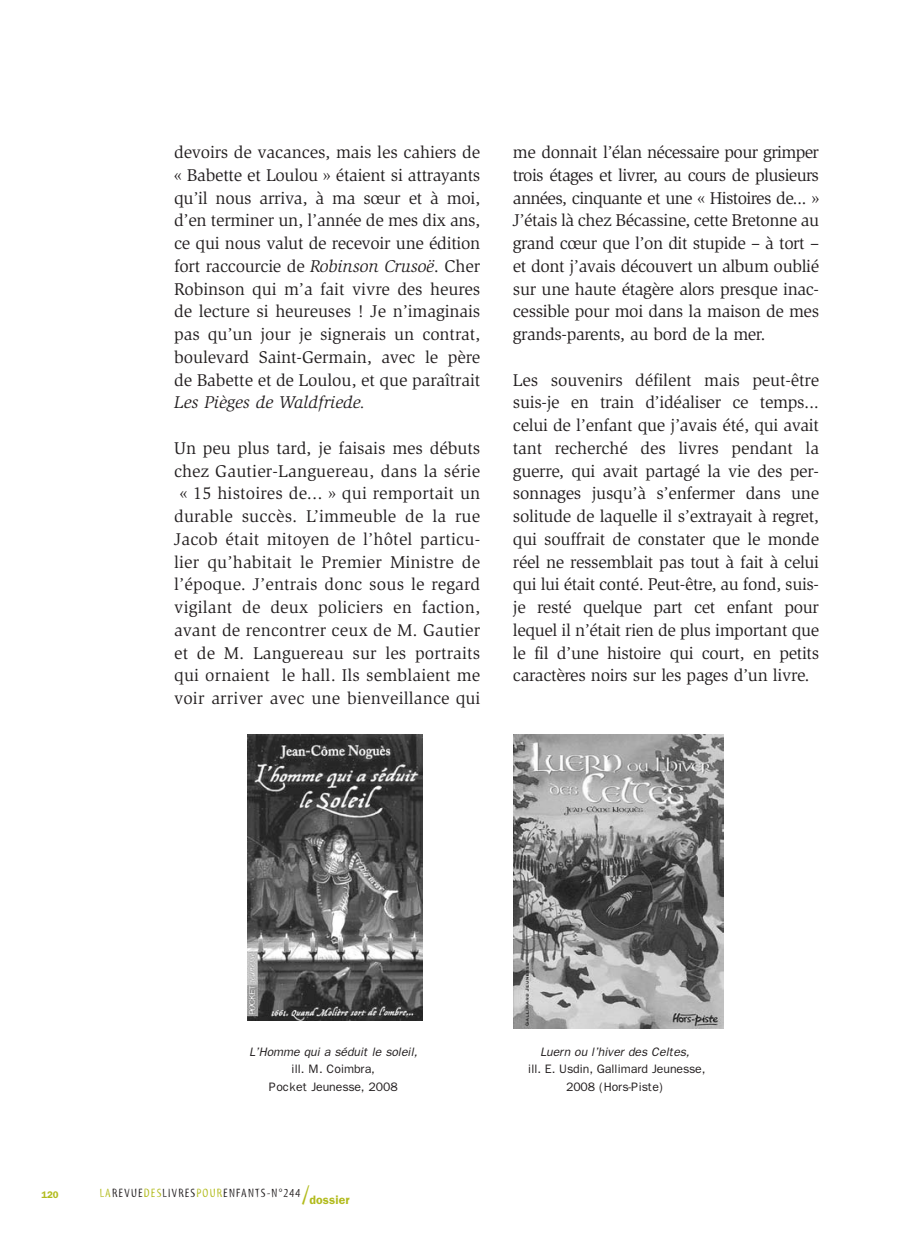
<style>
.page{position:relative;width:919px;height:1241px;background:#fff}
.page>*{position:absolute;margin:0;border:0;box-sizing:border-box;transform-origin:0 0}
.t1{font:17.5px/22.8px "Slimbach";letter-spacing:.01em;color:#231f20;text-align:justify}
.t2{font:italic 17.5px "Slimbach";color:#231f20}
.t3{font:12.25px/17.5px "Franklin Gothic";letter-spacing:-.005em;color:#231f20;text-align:center}
.t4{font:italic 12.25px "Franklin Gothic";color:#231f20}
.t5{font:12.25px "Myriad Tilt";letter-spacing:.1em;color:#231f20}
.t6{font:600 9.62px "Franklin Gothic";color:#b2bb1d}
.s1{font-style:italic}
.s2{color:#b2bb1d}
.s3{font-size:26.25px;color:#b2bb1d}
.s4{font-family:"Franklin Gothic";font-weight:600;color:#b2bb1d}
</style>
<div class="page">
<img style="left:248px;top:735px;width:174px;height:285px">
<img style="left:513px;top:735px;width:210px;height:293px">
<p class="t1" style="left:174px;top:142px;width:308px">devoirs de vacances, mais les cahiers de « Babette et Loulou » étaient si attrayants qu’il nous arriva, à ma sœur et à moi, d’en terminer un, l’année de mes dix ans, ce qui nous valut de recevoir une édition fort raccourcie de <span class="s1">Robinson Crusoë</span>. Cher Robinson qui m’a fait vivre des heures de lecture si heureuses ! Je n’imaginais pas qu’un jour je signerais un contrat, boulevard Saint-Germain, avec le père de Babette et de Loulou, et que paraîtrait</p>
<p class="t2" style="left:174px;top:396px;width:193px">Les Pièges de Waldfriede.</p>
<p class="t1" style="left:174px;top:438px;width:308px;text-align:center">Un peu plus tard, je faisais mes débuts chez Gautier-Languereau, dans la série « 15 histoires de... » qui remportait un durable succès. L’immeuble de la rue Jacob était mitoyen de l’hôtel particu&shy;lier qu’habitait le Premier Ministre de l’époque. J’entrais donc sous le regard vigilant de deux policiers en faction, avant de rencontrer ceux de M. Gautier et de M. Languereau sur les portraits qui ornaient le hall. Ils semblaient me voir arriver avec une bienveillance qui</p>
<p class="t1" style="left:513px;top:142px;width:308px">me donnait l’élan nécessaire pour grimper trois étages et livrer, au cours de plusieurs années, cinquante et une « Histoires de... » J’étais là chez Bécassine, cette Bretonne au grand cœur que l’on dit stupide – à tort – et dont j’avais découvert un album oublié sur une haute étagère alors presque inac&shy;cessible pour moi dans la maison de mes grands-parents, au bord de la mer.</p>
<p class="t1" style="left:513px;top:370px;width:308px">Les souvenirs défilent mais peut-être suis-je en train d’idéaliser ce temps... celui de l’enfant que j’avais été, qui avait tant recherché des livres pendant la guerre, qui avait partagé la vie des per&shy;sonnages jusqu’à s’enfermer dans une solitude de laquelle il s’extrayait à regret, qui souffrait de constater que le monde réel ne ressemblait pas tout à fait à celui qui lui était conté. Peut-être, au fond, suis&shy;je resté quelque part cet enfant pour lequel il n’était rien de plus important que le fil d’une histoire qui court, en petits caractères noirs sur les pages d’un livre.</p>
<p class="t6" style="left:41px;top:1191px;width:19px">120</p>
<p class="t4" style="left:249px;top:1047px;width:172px">L’Homme qui a séduit le soleil,</p>
<p class="t3" style="left:269px;top:1061px;width:130px">ill. M. Coimbra,<br>Pocket Jeunesse, 2008</p>
<p class="t5" style="left:100px;top:1189px;width:251px"><span class="s2">LA</span>REVUE<span class="s2">DES</span>LIVRES<span class="s2">POUR</span>ENFANTS-N°244<span class="s3">/</span><span class="s4">dossier</span></p>
<p class="t4" style="left:540px;top:1047px;width:153px">Luern ou l’hiver des Celtes,</p>
<p class="t3" style="left:528px;top:1061px;width:179px">ill. E. Usdin, Gallimard Jeunesse,<br>2008 (Hors-Piste)</p>
</div>
